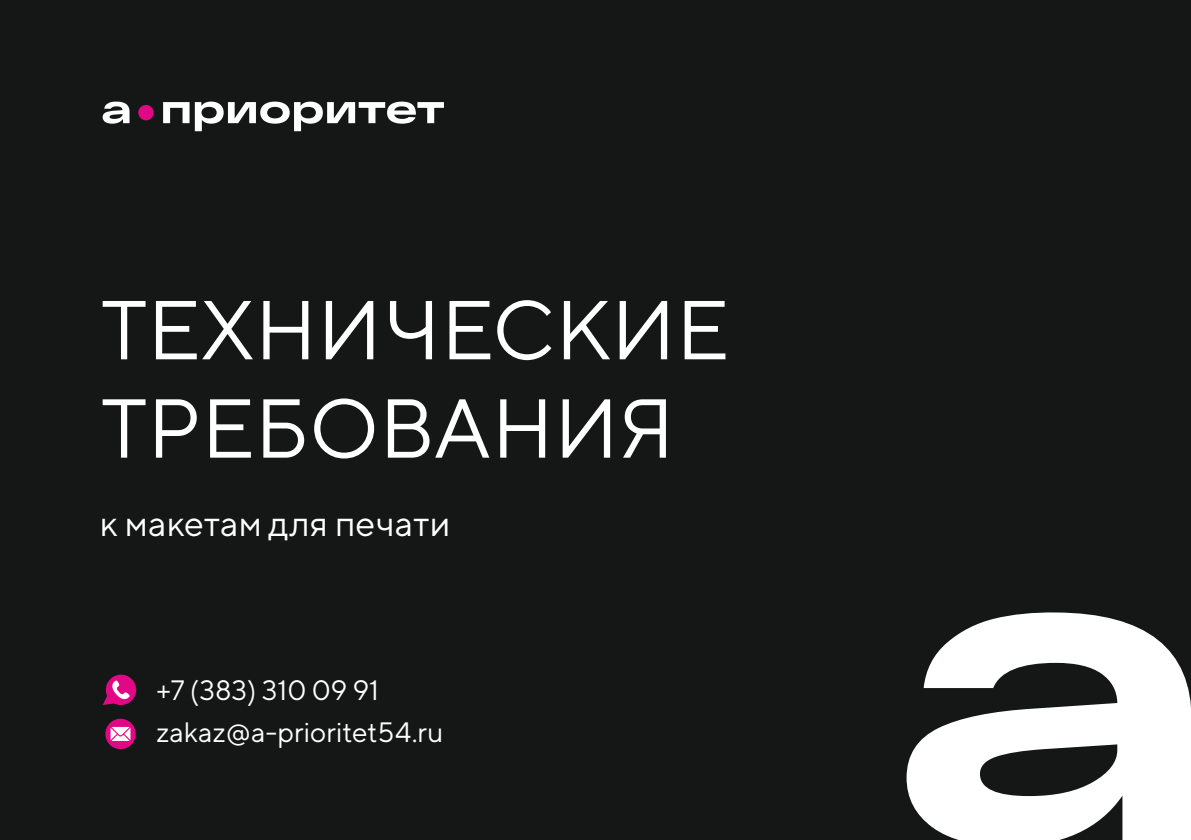
<style>
.page{position:relative;width:1191px;height:840px;background:#fff}
.page>*{position:absolute;margin:0;border:0;box-sizing:border-box;transform-origin:0 0}
.t1{font:83.2px/98.2px "TT Norms";color:#fff}
.t2{font:35.8px "TT Norms";color:#fff}
.t3{font:28px/42px "TT Norms";color:#fff}
</style>
<div class="page">
<div style="left:0;top:0;width:1190px;height:839px;background:#151616"></div>
<svg style="left:906px;top:612px;width:284px;height:227px;fill:#fff"></svg>
<div style="left:138px;top:105px;width:16px;height:15px;background:#e10886;border-radius:50%"></div>
<svg style="left:163px;top:101px;width:281px;height:30px"></svg>
<svg style="left:103px;top:101px;width:26px;height:23px"></svg>
<svg style="left:106px;top:674px;width:30px;height:30px"></svg>
<svg style="left:103px;top:680px;width:27px;height:24px"></svg>
<svg style="left:105px;top:718px;width:31px;height:30px"></svg>
<svg style="left:111px;top:726px;width:19px;height:14px"></svg>
<h1 class="t1" style="left:101px;top:279px;width:629px">ТЕХНИЧЕСКИЕ<br>ТРЕБОВАНИЯ</h1>
<p class="t2" style="left:100px;top:502px;width:352px">к макетам для печати</p>
<p class="t3" style="left:156px;top:668px;width:289px">+7 (383) 310 09 91 zakaz@a-prioritet54.ru</p>
</div>
